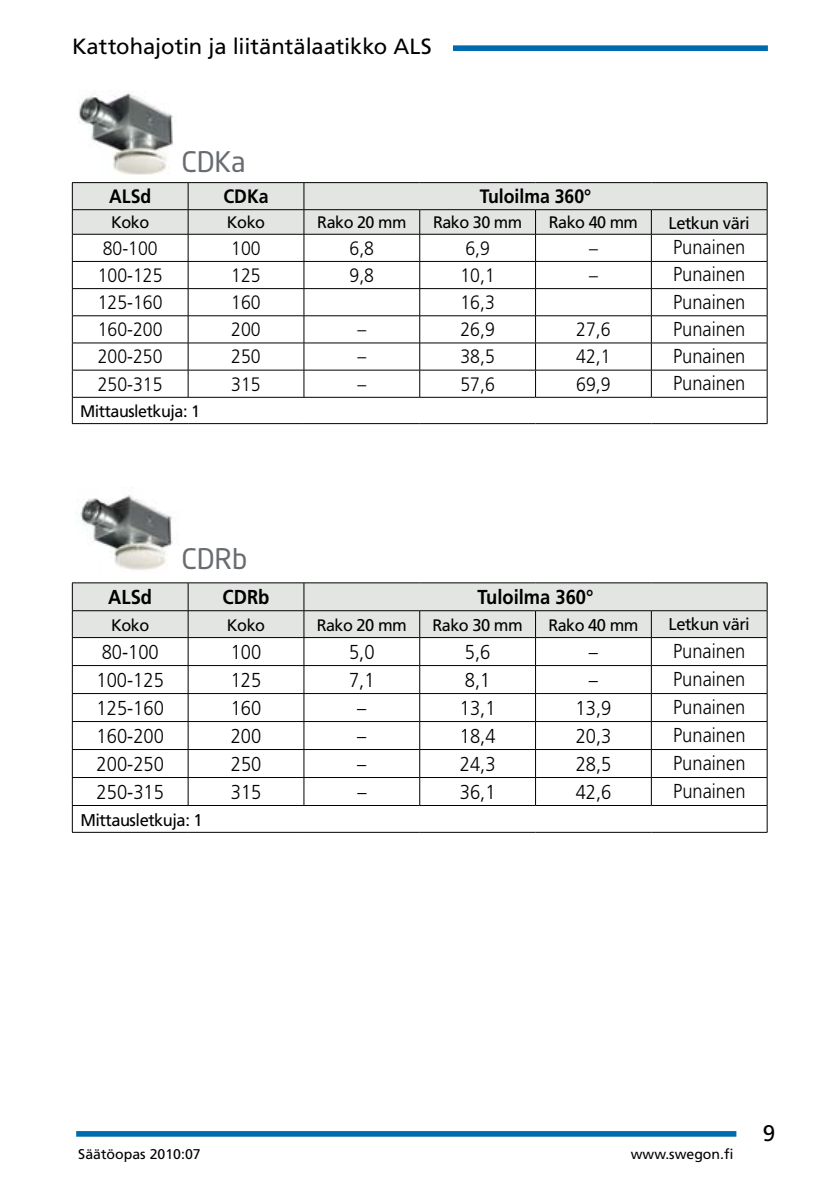
<style>
.page{position:relative;width:840px;height:1191px;background:#fff}
.page>*{position:absolute;margin:0;border:0;box-sizing:border-box;transform-origin:0 0}
.t1{font:28px "Neo Sans Std";color:#686c71}
.t2{font:22.6px "Frutiger";color:#000}
.t3{font:22px "Frutiger";letter-spacing:-.005em;color:#000}
.t4{font:300 20.2px "Frutiger";color:#000;scale:.91 1}
.t5{font:700 20.2px "Frutiger";color:#000;scale:.91 1}
.t6{font:300 19.4px "Frutiger";color:#000;scale:.91 1}
.t7{font:700 19.4px "Frutiger";color:#000;scale:.91 1}
.t8{font:17px "Frutiger";letter-spacing:-.03em;color:#000}
.t9{font:16.6px "Frutiger";letter-spacing:-.03em;color:#000}
.t10{font:14.2px "Frutiger";color:#000}
.s1{font-size:17px}
</style>
<div class="page">
<div style="left:76px;top:1131px;width:660px;height:5px;background:#006aaf"></div>
<div style="left:72px;top:45px;width:695px;height:6px;background:#006aaf"></div>
<hr style="left:72px;top:182px;width:116px;height:1px;background:#000">
<hr style="left:188px;top:182px;width:116px;height:1px;background:#000">
<hr style="left:304px;top:182px;width:115px;height:1px;background:#000">
<hr style="left:419px;top:182px;width:116px;height:1px;background:#000">
<hr style="left:535px;top:182px;width:116px;height:1px;background:#000">
<hr style="left:651px;top:182px;width:116px;height:1px;background:#000">
<svg style="left:72px;top:183px;width:695px;height:240px"></svg>
<hr style="left:72px;top:423px;width:116px;height:1px;background:#000">
<hr style="left:188px;top:423px;width:116px;height:1px;background:#000">
<hr style="left:304px;top:423px;width:115px;height:1px;background:#000">
<hr style="left:419px;top:423px;width:116px;height:1px;background:#000">
<hr style="left:535px;top:423px;width:116px;height:1px;background:#000">
<hr style="left:651px;top:423px;width:116px;height:1px;background:#000">
<img style="left:78px;top:92px;width:95px;height:82px">
<hr style="left:72px;top:582px;width:116px;height:1px;background:#000">
<hr style="left:188px;top:582px;width:116px;height:1px;background:#000">
<hr style="left:304px;top:582px;width:115px;height:1px;background:#000">
<hr style="left:419px;top:582px;width:116px;height:1px;background:#000">
<hr style="left:535px;top:582px;width:116px;height:1px;background:#000">
<hr style="left:651px;top:582px;width:116px;height:1px;background:#000">
<svg style="left:72px;top:583px;width:695px;height:249px"></svg>
<hr style="left:72px;top:832px;width:116px;height:1px;background:#000">
<hr style="left:188px;top:832px;width:116px;height:1px;background:#000">
<hr style="left:304px;top:832px;width:115px;height:1px;background:#000">
<hr style="left:419px;top:832px;width:116px;height:1px;background:#000">
<hr style="left:535px;top:832px;width:116px;height:1px;background:#000">
<hr style="left:651px;top:832px;width:116px;height:1px;background:#000">
<img style="left:80px;top:487px;width:93px;height:83px">
<div style="left:72px;top:37px;width:380px;height:28px;background:#fff"></div>
<p class="t3" style="left:72px;top:33px;width:361px">Kattohajotin ja liitäntälaatikko ALS</p>
<h1 class="t1" style="left:181px;top:144px;width:66px">CDKa</h1>
<p class="t7" style="left:109px;top:185px;width:48px">ALSd</p>
<p class="t7" style="left:223px;top:185px;width:51px">CDKa</p>
<p class="t7" style="left:479px;top:185px;width:124px">Tuloilma 360°</p>
<p class="t9" style="left:111px;top:213px;width:40px">Koko</p>
<p class="t9" style="left:227px;top:213px;width:40px">Koko</p>
<p class="t9" style="left:317px;top:213px;width:91px">Rako 20 mm</p>
<p class="t9" style="left:433px;top:213px;width:91px">Rako 30 mm</p>
<p class="t9" style="left:548px;top:213px;width:91px">Rako 40 mm</p>
<p class="t8" style="left:668px;top:213px;width:83px">Letkun väri</p>
<p class="t6" style="left:103px;top:237px;width:62px">80-100</p>
<p class="t6" style="left:231px;top:237px;width:34px">100</p>
<p class="t6" style="left:349px;top:237px;width:28px">6,8</p>
<p class="t6" style="left:465px;top:237px;width:28px">6,9</p>
<p class="t6" style="left:588px;top:237px;width:11px">–</p>
<p class="t4" style="left:672px;top:236px;width:81px">Punainen</p>
<p class="t6" style="left:98px;top:264px;width:73px">100-125</p>
<p class="t6" style="left:231px;top:264px;width:34px">125</p>
<p class="t6" style="left:349px;top:264px;width:28px">9,8</p>
<p class="t6" style="left:460px;top:264px;width:39px">10,1</p>
<p class="t6" style="left:588px;top:264px;width:11px">–</p>
<p class="t4" style="left:672px;top:263px;width:81px">Punainen</p>
<p class="t6" style="left:98px;top:291px;width:73px">125-160</p>
<p class="t6" style="left:231px;top:291px;width:34px">160</p>
<p class="t6" style="left:460px;top:291px;width:39px">16,3</p>
<p class="t4" style="left:672px;top:290px;width:81px">Punainen</p>
<p class="t6" style="left:98px;top:318px;width:73px">160-200</p>
<p class="t6" style="left:231px;top:318px;width:34px">200</p>
<p class="t6" style="left:357px;top:318px;width:11px">–</p>
<p class="t6" style="left:460px;top:318px;width:39px">26,9</p>
<p class="t6" style="left:576px;top:318px;width:39px">27,6</p>
<p class="t4" style="left:672px;top:317px;width:81px">Punainen</p>
<p class="t6" style="left:98px;top:346px;width:73px">200-250</p>
<p class="t6" style="left:231px;top:346px;width:34px">250</p>
<p class="t6" style="left:357px;top:346px;width:11px">–</p>
<p class="t6" style="left:460px;top:346px;width:39px">38,5</p>
<p class="t6" style="left:576px;top:346px;width:39px">42,1</p>
<p class="t4" style="left:672px;top:344px;width:81px">Punainen</p>
<p class="t6" style="left:98px;top:373px;width:73px">250-315</p>
<p class="t6" style="left:231px;top:373px;width:34px">315</p>
<p class="t6" style="left:357px;top:373px;width:11px">–</p>
<p class="t6" style="left:460px;top:373px;width:39px">57,6</p>
<p class="t6" style="left:576px;top:373px;width:39px">69,9</p>
<p class="t4" style="left:672px;top:372px;width:81px">Punainen</p>
<p class="t9" style="left:80px;top:401px;width:121px">Mittausletkuja: 1</p>
<h1 class="t1" style="left:181px;top:542px;width:67px">CDRb</h1>
<p class="t5" style="left:108px;top:585px;width:50px">ALSd</p>
<p class="t5" style="left:222px;top:585px;width:53px">CDRb</p>
<p class="t5" style="left:477px;top:585px;width:129px">Tuloilma 360°</p>
<p class="t9" style="left:111px;top:615px;width:40px">Koko</p>
<p class="t9" style="left:227px;top:615px;width:40px">Koko</p>
<p class="t9" style="left:316px;top:615px;width:92px">Rako <span class="s1">20 mm</span></p>
<p class="t9" style="left:432px;top:615px;width:92px">Rako <span class="s1">30 mm</span></p>
<p class="t9" style="left:548px;top:615px;width:92px">Rako <span class="s1">40 mm</span></p>
<p class="t8" style="left:668px;top:614px;width:83px">Letkun väri</p>
<p class="t4" style="left:102px;top:640px;width:64px">80-100</p>
<p class="t4" style="left:230px;top:640px;width:35px">100</p>
<p class="t4" style="left:349px;top:640px;width:29px">5,0</p>
<p class="t4" style="left:464px;top:640px;width:29px">5,6</p>
<p class="t4" style="left:588px;top:640px;width:12px">–</p>
<p class="t4" style="left:672px;top:639px;width:81px">Punainen</p>
<p class="t4" style="left:96px;top:668px;width:75px">100-125</p>
<p class="t4" style="left:230px;top:668px;width:35px">125</p>
<p class="t4" style="left:349px;top:668px;width:29px">7,1</p>
<p class="t4" style="left:464px;top:668px;width:29px">8,1</p>
<p class="t4" style="left:588px;top:668px;width:12px">–</p>
<p class="t4" style="left:672px;top:667px;width:81px">Punainen</p>
<p class="t4" style="left:96px;top:696px;width:75px">125-160</p>
<p class="t4" style="left:231px;top:696px;width:35px">160</p>
<p class="t4" style="left:357px;top:696px;width:12px">–</p>
<p class="t4" style="left:459px;top:696px;width:41px">13,1</p>
<p class="t4" style="left:575px;top:696px;width:41px">13,9</p>
<p class="t4" style="left:672px;top:695px;width:81px">Punainen</p>
<p class="t4" style="left:97px;top:724px;width:75px">160-200</p>
<p class="t4" style="left:231px;top:724px;width:35px">200</p>
<p class="t4" style="left:357px;top:724px;width:12px">–</p>
<p class="t4" style="left:459px;top:724px;width:41px">18,4</p>
<p class="t4" style="left:575px;top:724px;width:41px">20,3</p>
<p class="t4" style="left:672px;top:723px;width:81px">Punainen</p>
<p class="t4" style="left:97px;top:752px;width:75px">200-250</p>
<p class="t4" style="left:231px;top:752px;width:35px">250</p>
<p class="t4" style="left:357px;top:752px;width:12px">–</p>
<p class="t4" style="left:459px;top:752px;width:41px">24,3</p>
<p class="t4" style="left:575px;top:752px;width:41px">28,5</p>
<p class="t4" style="left:672px;top:751px;width:81px">Punainen</p>
<p class="t4" style="left:97px;top:780px;width:75px">250-315</p>
<p class="t4" style="left:231px;top:780px;width:35px">315</p>
<p class="t4" style="left:357px;top:780px;width:12px">–</p>
<p class="t4" style="left:459px;top:780px;width:41px">36,1</p>
<p class="t4" style="left:575px;top:780px;width:41px">42,6</p>
<p class="t4" style="left:672px;top:779px;width:81px">Punainen</p>
<p class="t8" style="left:80px;top:809px;width:124px">Mittausletkuja: 1</p>
<p class="t10" style="left:78px;top:1145px;width:124px">Säätöopas 2010:07</p>
<p class="t10" style="left:630px;top:1145px;width:104px">www.swegon.fi</p>
<p class="t2" style="left:762px;top:1119px;width:14px">9</p>
</div>
